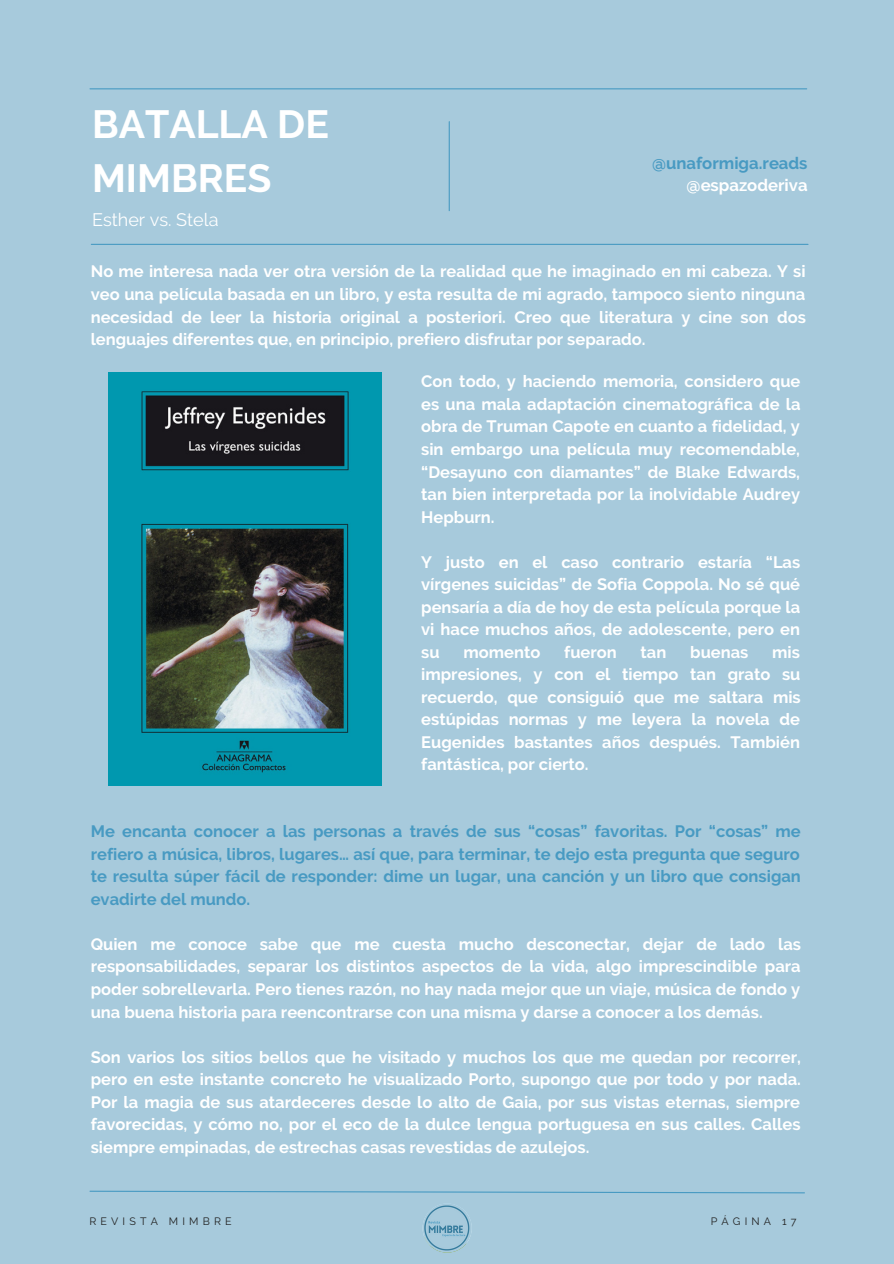
<style>
.page{position:relative;width:894px;height:1264px;background:#fff}
.page>*{position:absolute;margin:0;border:0;box-sizing:border-box;transform-origin:0 0}
.t1{font:700 39.15px/54px "Raleway";color:#fff}
.t2{font:18px "Raleway";color:#fff}
.t3{font:700 16.65px "Raleway";color:#489ac2}
.t4{font:700 16.65px "Raleway";color:#fff}
.t5{font:700 16.5px/22.5px "Raleway";color:#fff;text-align:justify}
.t6{font:700 16.5px/22.5px "Raleway";color:#489ac2;text-align:justify}
.t7{font:10.65px "Raleway";letter-spacing:.39em;color:#222}
</style>
<div class="page">
<div style="left:0;top:0;width:893px;height:1263px;background:#a7cadc"></div>
<svg style="left:89px;top:1190px;width:716px;height:3px"></svg>
<hr style="left:90px;top:88px;width:716px;height:1px;background:#489ac2">
<hr style="left:91px;top:244px;width:716px;height:1px;background:#489ac2">
<hr style="left:448px;top:122px;width:1px;height:89px;background:#489ac2">
<img style="left:422px;top:1203px;width:49px;height:49px;border-radius:50%">
<img style="left:108px;top:372px;width:273px;height:413px">
<h1 class="t1" style="left:92px;top:97px;width:238px">BATALLA DE<br>MIMBRES</h1>
<p class="t2" style="left:92px;top:208px;width:128px">Esther vs. Stela</p>
<p class="t5" style="left:91px;top:260px;width:716px">No me interesa nada ver otra versión de la realidad que he imaginado en mi cabeza. Y si veo una película basada en un libro, y esta resulta de mi agrado, tampoco siento ninguna necesidad de leer la historia original a posteriori. Creo que literatura y cine son dos lenguajes diferentes que, en principio, prefiero disfrutar por separado.</p>
<p class="t5" style="left:421px;top:370px;width:381px">Con todo, y haciendo memoria, considero que es una mala adaptación cinematográfica de la obra de Truman Capote en cuanto a fidelidad, y sin embargo una película muy recomendable, “Desayuno con diamantes” de Blake Edwards, tan bien interpretada por la inolvidable Audrey Hepburn.</p>
<p class="t5" style="left:421px;top:550px;width:380px">Y justo en el caso contrario estaría “Las vírgenes suicidas” de Sofia Coppola. No sé qué pensaría a día de hoy de esta película porque la vi hace muchos años, de adolescente, pero en su</p>
<p class="t3" style="left:652px;top:153px;width:157px">@unaformiga.reads</p>
<p class="t4" style="left:686px;top:175px;width:122px">@espazoderiva</p>
<p class="t5" style="left:463px;top:640px;width:78px">momento</p>
<p class="t5" style="left:564px;top:640px;width:54px">fueron</p>
<p class="t5" style="left:640px;top:640px;width:27px">tan</p>
<p class="t5" style="left:690px;top:640px;width:60px">buenas</p>
<p class="t5" style="left:421px;top:640px;width:381px;text-indent:351px">mis impresiones, y con el tiempo tan grato su recuerdo, que consiguió que me saltara mis estúpidas normas y me leyera la novela de Eugenides bastantes años después. También fantástica, por cierto.</p>
<p class="t6" style="left:91px;top:820px;width:711px">Me encanta conocer a las personas a través de sus “cosas” favoritas. Por “cosas” me refiero a música, libros, lugares… así que, para terminar, te dejo esta pregunta que seguro te resulta súper fácil de responder: dime un lugar, una canción y un libro que consigan evadirte del mundo.</p>
<p class="t5" style="left:91px;top:932px;width:711px">Quien me conoce sabe que me cuesta mucho desconectar, dejar de lado las responsabilidades, separar los distintos aspectos de la vida, algo imprescindible para poder sobrellevarla. Pero tienes razón, no hay nada mejor que un viaje, música de fondo y una buena historia para reencontrarse con una misma y darse a conocer a los demás.</p>
<p class="t5" style="left:91px;top:1045px;width:711px">Son varios los sitios bellos que he visitado y muchos los que me quedan por recorrer, pero en este instante concreto he visualizado Porto, supongo que por todo y por nada.<br>Por la magia de sus atardeceres desde lo alto de Gaia, por sus vistas eternas, siempre favorecidas, y cómo no, por el eco de la dulce lengua portuguesa en sus calles. Calles siempre empinadas, de estrechas casas revestidas de azulejos.</p>
<p class="t7" style="left:89px;top:1214px;width:144px">REVISTA MIMBRE</p>
<p class="t7" style="left:710px;top:1214px;width:87px">PÁGINA 17</p>
</div>
